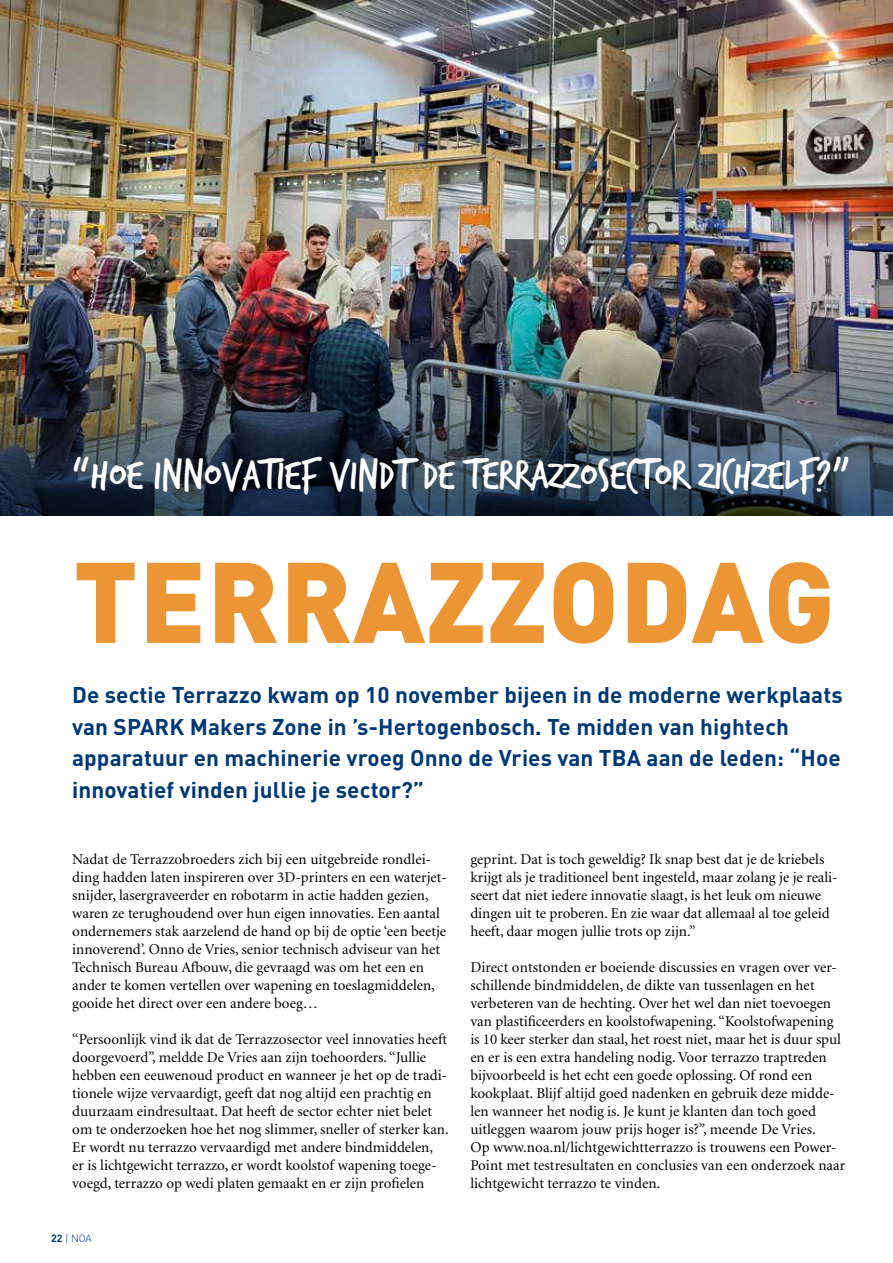
<style>
.page{position:relative;width:893px;height:1263px;background:#fff}
.page>*{position:absolute;margin:0;border:0;box-sizing:border-box;transform-origin:0 0}
.t1{font:900 112.5px "DIN Pro";letter-spacing:.01em;color:#ec9535}
.t2{font:45px "Trash Hand";color:#fff}
.t3{font:700 22.5px/31.5px "DIN Pro";letter-spacing:.005em;color:#003976}
.t4{font:15px/18px "Minion";color:#000}
.t5{font:300 10.5px "DIN Pro";color:#003976}
.s1{font-weight:700}
</style>
<div class="page">
<img style="left:0;top:0;width:893px;height:516px">
<img style="left:0;top:307px;width:893px;height:208px">
<h2 class="t2" style="left:72px;top:452px;width:780px">“HOE INNOVATIEF VINDT DE TERRAZZOSECTOR ZICHZELF?”</h2>
<h1 class="t1" style="left:73px;top:526px;width:763px">TERRAZZODAG</h1>
<p class="t3" style="left:72px;top:679px;width:772px">De sectie Terrazzo kwam op 10 november bijeen in de moderne werkplaats van SPARK Makers Zone in ’s-Hertogenbosch. Te midden van hightech apparatuur en machinerie vroeg Onno de Vries van TBA aan de leden: “Hoe innovatief vinden jullie je sector?”</p>
<p class="t4" style="left:72px;top:851px;width:375px">Nadat de Terrazzobroeders zich bij een uitgebreide rondlei&shy;ding hadden laten inspireren over 3D-printers en een waterjet&shy;snijder, lasergraveerder en robotarm in actie hadden gezien, waren ze terughoudend over hun eigen innovaties. Een aantal ondernemers stak aarzelend de hand op bij de optie ‘een beetje innoverend’. Onno de Vries, senior technisch adviseur van het Technisch Bureau Afbouw, die gevraagd was om het een en ander te komen vertellen over wapening en toeslagmiddelen, gooide het direct over een andere boeg…</p>
<p class="t4" style="left:72px;top:1031px;width:378px">“Persoonlijk vind ik dat de Terrazzosector veel innovaties heeft doorgevoerd”, meldde De Vries aan zijn toehoorders. “Jullie hebben een eeuwenoud product en wanneer je het op de tradi&shy;tionele wijze vervaardigt, geeft dat nog altijd een prachtig en duurzaam eindresultaat. Dat heeft de sector echter niet belet om te onderzoeken hoe het nog slimmer, sneller of sterker kan.<br>Er wordt nu terrazzo vervaardigd met andere bindmiddelen,<br>er is lichtgewicht terrazzo, er wordt koolstof wapening toege&shy;voegd, terrazzo op wedi platen gemaakt en er zijn profielen</p>
<p class="t5" style="left:51px;top:1231px;width:42px"><span class="s1">22</span> | NOA</p>
<p class="t4" style="left:470px;top:851px;width:369px">geprint. Dat is toch geweldig? Ik snap best dat je de kriebels krijgt als je traditioneel bent ingesteld, maar zolang je je reali&shy;seert dat niet iedere innovatie slaagt, is het leuk om nieuwe dingen uit te proberen. En zie waar dat allemaal al toe geleid heeft, daar mogen jullie trots op zijn.”</p>
<p class="t4" style="left:470px;top:959px;width:376px">Direct ontstonden er boeiende discussies en vragen over ver&shy;schillende bindmiddelen, de dikte van tussenlagen en het verbeteren van de hechting. Over het wel dan niet toevoegen van plastificeerders en koolstofwapening. “Koolstofwapening is 10 keer sterker dan staal, het roest niet, maar het is duur spul en er is een extra handeling nodig. Voor terrazzo traptreden bijvoorbeeld is het echt een goede oplossing. Of rond een kookplaat. Blijf altijd goed nadenken en gebruik deze midde&shy;len wanneer het nodig is. Je kunt je klanten dan toch goed uitleggen waarom jouw prijs hoger is?”, meende De Vries.<br>Op www.noa.nl/lichtgewichtterrazzo is trouwens een Power-Point met testresultaten en conclusies van een onderzoek naar lichtgewicht terrazzo te vinden.</p>
</div>
